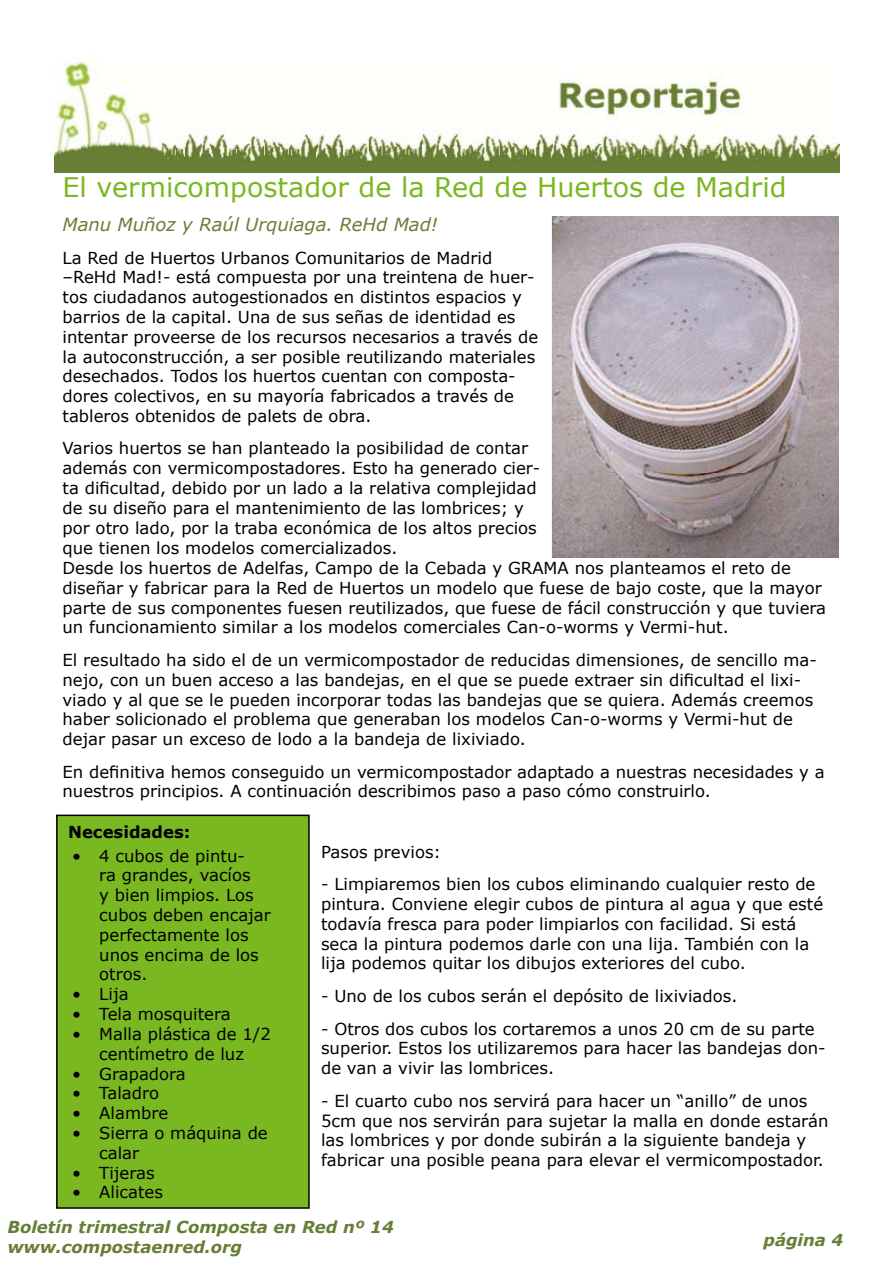
<style>
.page{position:relative;width:893px;height:1263px;background:#fff}
.page>*{position:absolute;margin:0;border:0;box-sizing:border-box;transform-origin:0 0}
.t1{font:27px "Verdana";color:#7ab821}
.t2{font:italic 18px "Verdana";color:#677e36}
.t3{font:16.5px/19.8px "Verdana";color:#000}
.t4{font:italic 700 16.5px/19.8px "Verdana";color:#677e36}
.t5{font:700 16.5px "Verdana";color:#000}
</style>
<div class="page">
<div style="left:57px;top:815px;width:252px;height:393px;background:#7ab821"></div>
<div style="left:56px;top:815px;width:254px;height:394px;border:2px solid #000"></div>
<img style="left:54px;top:59px;width:785px;height:114px">
<img style="left:551px;top:217px;width:288px;height:340px">
<h1 class="t1" style="left:63px;top:170px;width:726px">El vermicompostador de la Red de Huertos de Madrid</h1>
<p class="t2" style="left:63px;top:213px;width:377px">Manu Muñoz y Raúl Urquiaga. ReHd Mad!</p>
<p class="t3" style="left:63px;top:247px;width:477px">La Red de Huertos Urbanos Comunitarios de Madrid –ReHd Mad!- está compuesta por una treintena de huer&shy;tos ciudadanos autogestionados en distintos espacios y barrios de la capital. Una de sus señas de identidad es intentar proveerse de los recursos necesarios a través de la autoconstrucción, a ser posible reutilizando materiales desechados. Todos los huertos cuentan con composta&shy;dores colectivos, en su mayoría fabricados a través de tableros obtenidos de palets de obra.</p>
<p class="t3" style="left:63px;top:438px;width:479px">Varios huertos se han planteado la posibilidad de contar además con vermicompostadores. Esto ha generado cier&shy;ta dificultad, debido por un lado a la relativa complejidad de su diseño para el mantenimiento de las lombrices; y por otro lado, por la traba económica de los altos precios que tienen los modelos comercializados.</p>
<p class="t3" style="left:63px;top:557px;width:765px">Desde los huertos de Adelfas, Campo de la Cebada y GRAMA nos planteamos el reto de diseñar y fabricar para la Red de Huertos un modelo que fuese de bajo coste, que la mayor parte de sus componentes fuesen reutilizados, que fuese de fácil construcción y que tuviera un funcionamiento similar a los modelos comerciales Can-o-worms y Vermi-hut.</p>
<p class="t3" style="left:63px;top:649px;width:756px">El resultado ha sido el de un vermicompostador de reducidas dimensiones, de sencillo ma&shy;nejo, con un buen acceso a las bandejas, en el que se puede extraer sin dificultad el lixi&shy;viado y al que se le pueden incorporar todas las bandejas que se quiera. Además creemos haber solicionado el problema que generaban los modelos Can-o-worms y Vermi-hut de dejar pasar un exceso de lodo a la bandeja de lixiviado.</p>
<p class="t3" style="left:63px;top:761px;width:764px">En definitiva hemos conseguido un vermicompostador adaptado a nuestras necesidades y a nuestros principios. A continuación describimos paso a paso cómo construirlo.</p>
<p class="t5" style="left:68px;top:821px;width:124px">Necesidades:</p>
<p class="t3" style="left:99px;top:845px;width:173px;text-indent:-27px">• 4 cubos de pintu-<br>ra grandes, vacíos<br>y bien limpios. Los cubos deben encajar perfectamente los unos encima de los otros.</p>
<p class="t3" style="left:72px;top:984px;width:58px">• Lija</p>
<p class="t3" style="left:72px;top:1004px;width:160px">• Tela mosquitera</p>
<p class="t3" style="left:72px;top:1023px;width:200px;text-align:center">• Malla plástica de 1/2 centímetro de luz</p>
<p class="t3" style="left:72px;top:1063px;width:115px">• Grapadora</p>
<p class="t3" style="left:72px;top:1083px;width:88px">• Taladro</p>
<p class="t3" style="left:72px;top:1103px;width:97px">• Alambre</p>
<p class="t3" style="left:99px;top:1122px;width:170px;text-indent:-27px">• Sierra o máquina de calar</p>
<p class="t3" style="left:72px;top:1162px;width:84px">• Tijeras</p>
<p class="t3" style="left:72px;top:1182px;width:92px">• Alicates</p>
<p class="t3" style="left:321px;top:841px;width:122px">Pasos previos:</p>
<p class="t3" style="left:321px;top:874px;width:504px">- Limpiaremos bien los cubos eliminando cualquier resto de pintura. Conviene elegir cubos de pintura al agua y que esté todavía fresca para poder limpiarlos con facilidad. Si está seca la pintura podemos darle con una lija. También con la lija podemos quitar los dibujos exteriores del cubo.</p>
<p class="t3" style="left:321px;top:985px;width:418px">- Uno de los cubos serán el depósito de lixiviados.</p>
<p class="t3" style="left:321px;top:1018px;width:506px">- Otros dos cubos los cortaremos a unos 20 cm de su parte superior. Estos los utilizaremos para hacer las bandejas don&shy;de van a vivir las lombrices.</p>
<p class="t3" style="left:321px;top:1090px;width:509px">- El cuarto cubo nos servirá para hacer un “anillo” de unos 5cm que nos servirán para sujetar la malla en donde estarán las lombrices y por donde subirán a la siguiente bandeja y fabricar una posible peana para elevar el vermicompostador.</p>
<p class="t4" style="left:7px;top:1216px;width:388px">Boletín trimestral Composta en Red nº 14 www.compostaenred.org</p>
<p class="t4" style="left:763px;top:1229px;width:81px">página 4</p>
</div>
